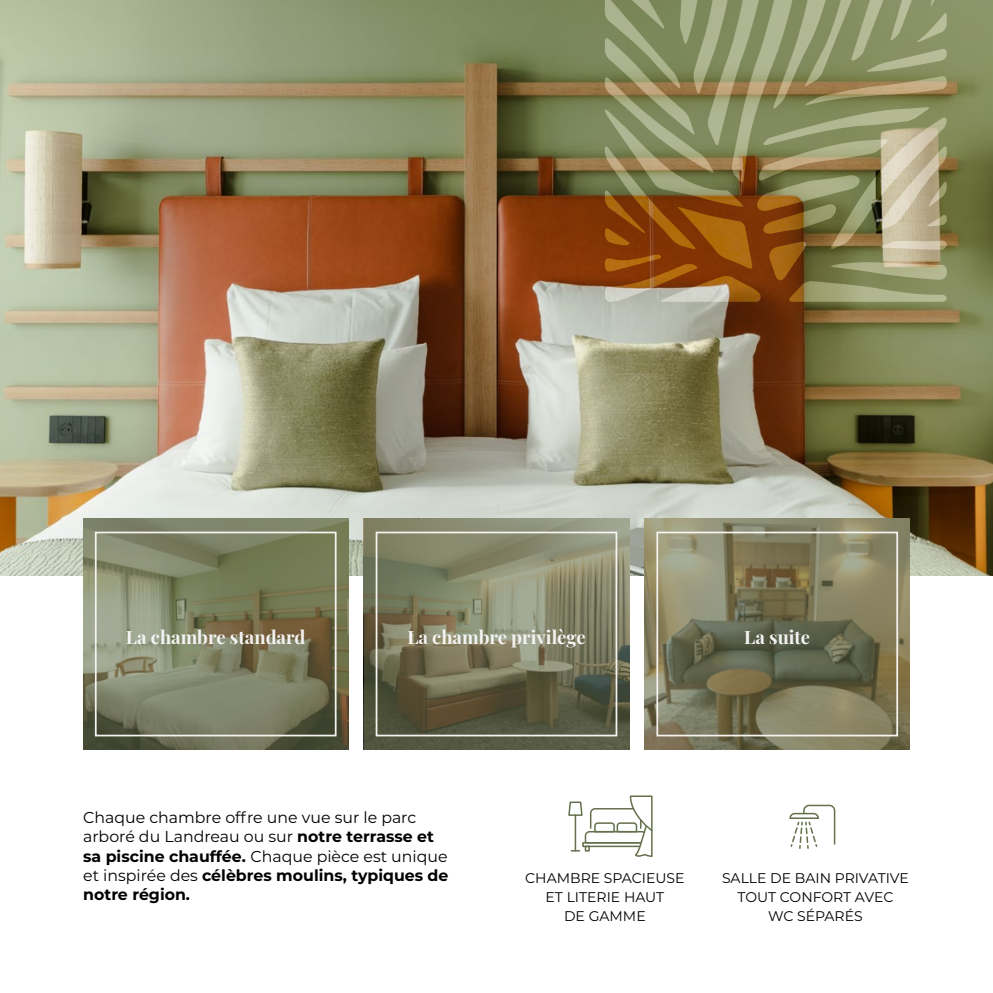
<style>
.page{position:relative;width:993px;height:993px;background:#fff}
.page>*{position:absolute;margin:0;border:0;box-sizing:border-box;transform-origin:0 0}
.t1{font:700 18.38px "Playfair Display";color:#f5f3f2}
.t2{font:15.75px/19.2px "Montserrat";color:#000}
.t3{font:14px/19.2px "Montserrat";color:#000;text-align:center}
.s1{font-weight:700}
</style>
<div class="page">
<img style="left:0;top:0;width:992px;height:575px">
<svg style="left:568px;top:795px;width:85px;height:62px"></svg>
<svg style="left:789px;top:804px;width:46px;height:43px"></svg>
<svg style="left:604px;top:0;width:342px;height:302px;background:#938759"></svg>
<svg style="left:83px;top:518px;width:265px;height:231px;background:#7a7e60"></svg>
<svg style="left:364px;top:518px;width:265px;height:231px;background:#74755b"></svg>
<svg style="left:644px;top:518px;width:265px;height:231px;background:#7c795c"></svg>
<div style="left:95px;top:531px;width:241px;height:205px;border:2px solid #f5f2f0"></div>
<div style="left:375px;top:531px;width:242px;height:205px;border:2px solid #f5f2f0"></div>
<div style="left:656px;top:531px;width:241px;height:205px;border:2px solid #f5f2f0"></div>
<p class="t1" style="left:126px;top:622px;width:181px">La chambre standard</p>
<p class="t1" style="left:407px;top:622px;width:180px">La chambre privilège</p>
<p class="t1" style="left:744px;top:622px;width:67px">La suite</p>
<p class="t2" style="left:83px;top:807px;width:366px">Chaque chambre offre une vue sur le parc arboré du Landreau ou sur <span class="s1">notre terrasse et sa piscine chauffée.</span> Chaque pièce est unique et inspirée des <span class="s1">célèbres moulins, typiques de notre région.</span></p>
<p class="t3" style="left:525px;top:867px;width:161px">CHAMBRE SPACIEUSE<br>ET LITERIE HAUT<br>DE GAMME</p>
<p class="t3" style="left:721px;top:867px;width:188px">SALLE DE BAIN PRIVATIVE<br>TOUT CONFORT AVEC<br>WC SÉPARÉS</p>
</div>
